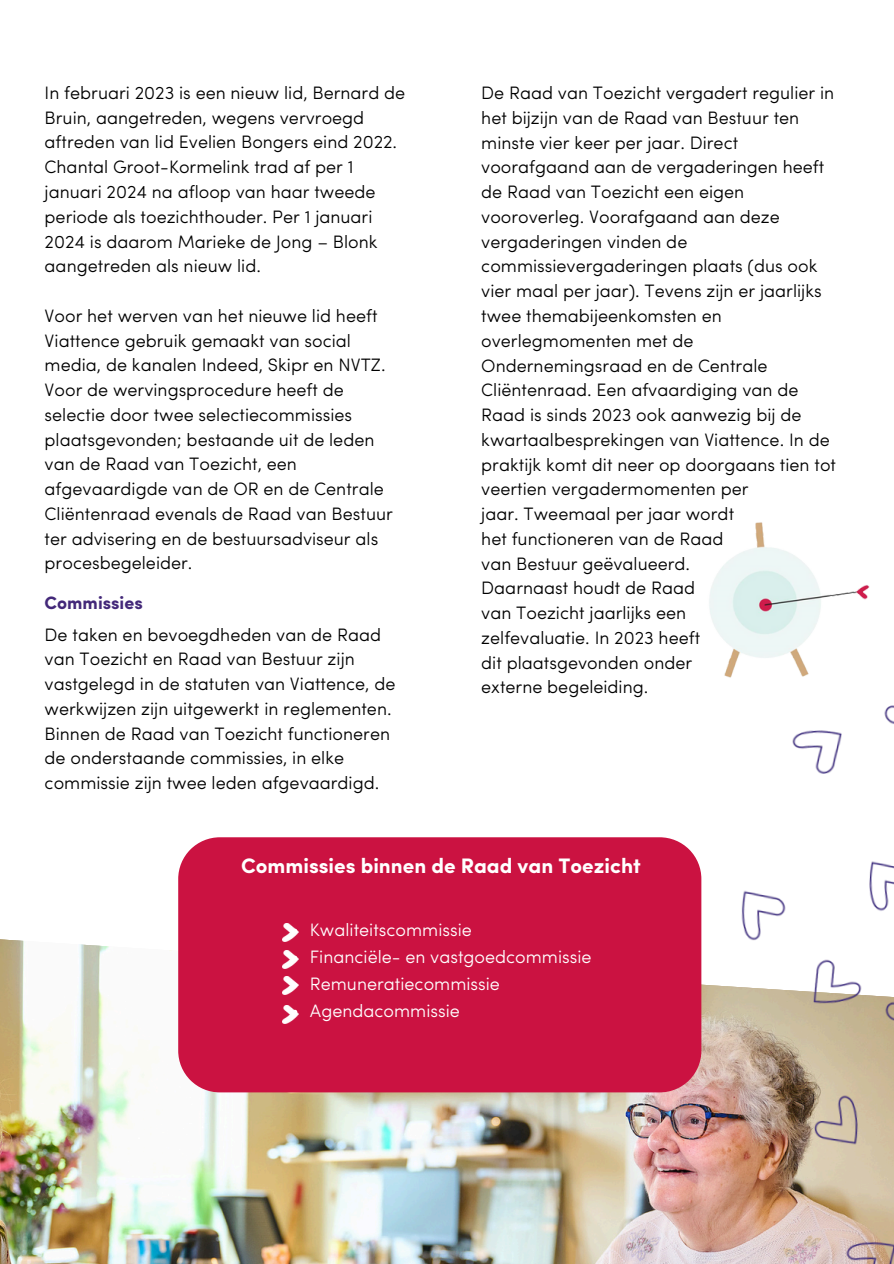
<style>
.page{position:relative;width:894px;height:1264px;background:#fff}
.page>*{position:absolute;margin:0;border:0;box-sizing:border-box;transform-origin:0 0}
.t1{font:700 21px "Sofia Pro";color:#fff}
.t2{font:300 18px/24.8px "Sofia Pro";color:#000}
.t3{font:300 18px "Sofia Pro";color:#fff}
.t4{font:700 18px "Sofia Pro";color:#432879}
</style>
<div class="page">
<img style="left:0;top:1009px;width:542px;height:254px">
<div style="left:178px;top:837px;width:364px;height:255px;background:#cb1241"></div>
<img style="left:283px;top:1005px;width:15px;height:18px">
<img style="left:283px;top:976px;width:15px;height:18px">
<img style="left:283px;top:923px;width:15px;height:18px">
<img style="left:283px;top:950px;width:15px;height:18px">
<img style="left:542px;top:522px;width:351px;height:741px">
<p class="t2" style="left:45px;top:82px;width:362px">In februari 2023 is een nieuw lid, Bernard de Bruin, aangetreden, wegens vervroegd aftreden van lid Evelien Bongers eind 2022.<br>Chantal Groot-Kormelink trad af per 1 januari 2024 na afloop van haar tweede periode als toezichthouder. Per 1 januari 2024 is daarom Marieke de Jong – Blonk aangetreden als nieuw lid.</p>
<p class="t2" style="left:45px;top:305px;width:349px">Voor het werven van het nieuwe lid heeft Viattence gebruik gemaakt van social media, de kanalen Indeed, Skipr en NVTZ.<br>Voor de wervingsprocedure heeft de selectie door twee selectiecommissies plaatsgevonden; bestaande uit de leden van de Raad van Toezicht, een afgevaardigde van de OR en de Centrale Cliëntenraad evenals de Raad van Bestuur ter advisering en de bestuursadviseur als procesbegeleider.</p>
<h1 class="t4" style="left:45px;top:595px;width:100px">Commissies</h1>
<p class="t2" style="left:45px;top:623px;width:352px">De taken en bevoegdheden van de Raad van Toezicht en Raad van Bestuur zijn vastgelegd in de statuten van Viattence, de werkwijzen zijn uitgewerkt in reglementen.<br>Binnen de Raad van Toezicht functioneren de onderstaande commissies, in elke commissie zijn twee leden afgevaardigd.</p>
<p class="t2" style="left:481px;top:82px;width:356px">De Raad van Toezicht vergadert regulier in het bijzijn van de Raad van Bestuur ten minste vier keer per jaar. Direct voorafgaand aan de vergaderingen heeft de Raad van Toezicht een eigen vooroverleg. Voorafgaand aan deze vergaderingen vinden de commissievergaderingen plaats (dus ook vier maal per jaar). Tevens zijn er jaarlijks twee themabijeenkomsten en overlegmomenten met de Ondernemingsraad en de Centrale Cliëntenraad. Een afvaardiging van de Raad is sinds 2023 ook aanwezig bij de kwartaalbesprekingen van Viattence. In de praktijk komt dit neer op doorgaans tien tot veertien vergadermomenten per</p>
<p class="t2" style="left:481px;top:503px;width:254px">jaar. Tweemaal per jaar wordt</p>
<p class="t2" style="left:481px;top:528px;width:244px">het functioneren van de Raad</p>
<p class="t2" style="left:481px;top:552px;width:210px">van Bestuur geëvalueerd.</p>
<p class="t2" style="left:481px;top:577px;width:215px">Daarnaast houdt de Raad</p>
<p class="t2" style="left:481px;top:602px;width:206px">van Toezicht jaarlijks een</p>
<p class="t2" style="left:481px;top:627px;width:220px">zelfevaluatie. In 2023 heeft</p>
<p class="t2" style="left:481px;top:651px;width:212px">dit plaatsgevonden onder</p>
<p class="t2" style="left:481px;top:676px;width:168px">externe begeleiding.</p>
<p class="t1" style="left:241px;top:857px;width:401px">Commissies binnen de Raad van Toezicht</p>
<p class="t3" style="left:310px;top:922px;width:163px">Kwaliteitscommissie</p>
<h2 class="t3" style="left:310px;top:949px;width:283px">Financiële- en vastgoedcommissie</h2>
<p class="t3" style="left:310px;top:976px;width:191px">Remuneratiecommissie</p>
<p class="t3" style="left:310px;top:1003px;width:151px">Agendacommissie</p>
</div>
